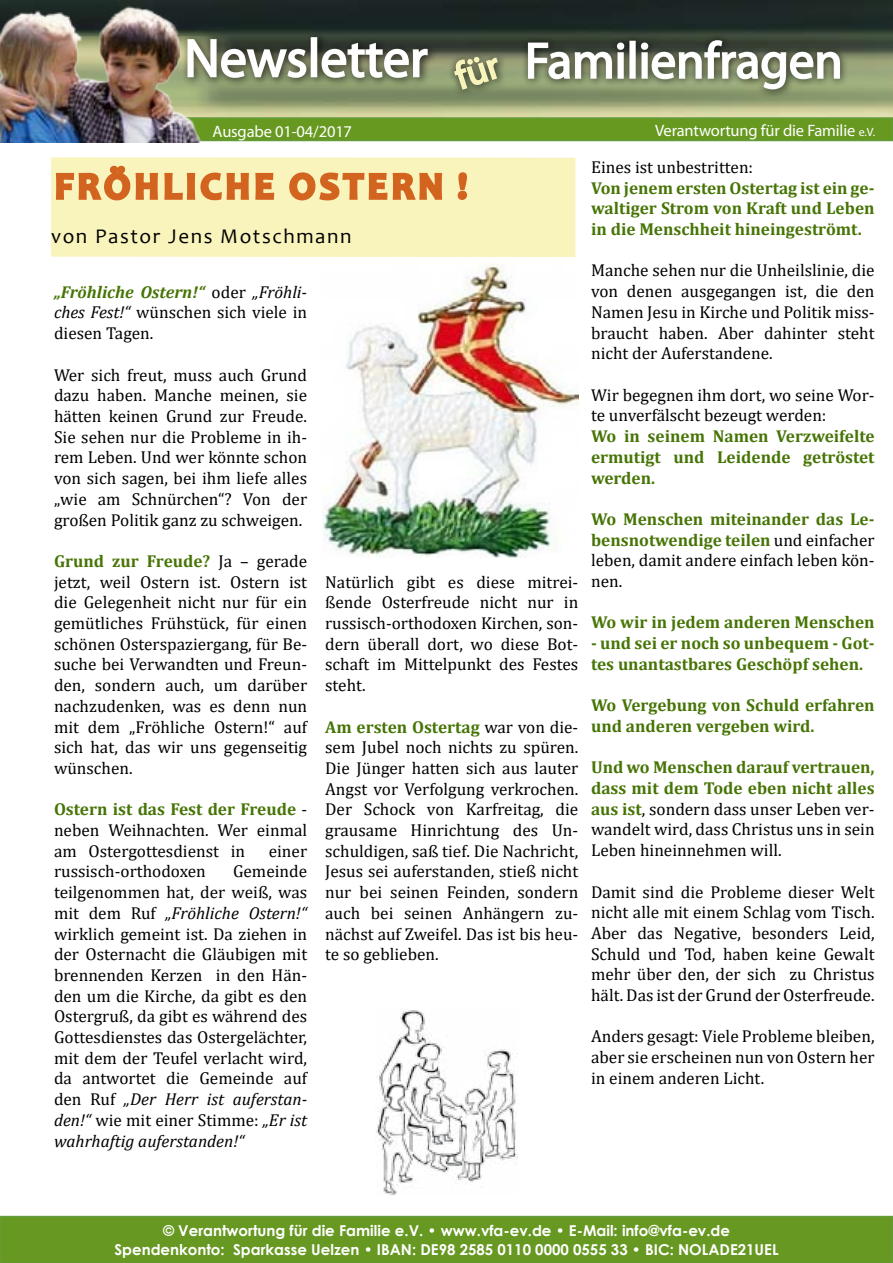
<style>
.page{position:relative;width:893px;height:1263px;background:#fff}
.page>*{position:absolute;margin:0;border:0;box-sizing:border-box;transform-origin:0 0}
.t1{font:54px "Myriad Pro";color:#fff}
.t2{font:51px "Myriad Pro";color:#fff}
.t3{font:700 37.5px "Candara";letter-spacing:.115em;color:#d2641f}
.t4{font:21px "Candara";letter-spacing:.075em;color:#000}
.t5{font:17.25px/20.7px "Cambria";color:#000;text-align:justify}
.t6{font:700 17.25px/20.7px "Cambria";color:#467405;text-align:justify}
.t7{font:16.5px "Myriad Pro";letter-spacing:-.01em;color:#fff}
.t8{font:700 15px/19.8px "Century Gothic";color:#fff;text-align:center}
.s1{font-size:12px}
.s2{font-weight:700;color:#467405}
.s3{font-weight:700;font-style:italic;color:#467405}
.s4{font-style:italic}
</style>
<div class="page">
<div style="left:0;top:1216px;width:893px;height:47px;background:#679821"></div>
<img style="left:249px;top:0;width:644px;height:117px">
<div style="left:181px;top:31px;width:257px;height:57px;background:#000;opacity:.75"></div>
<svg style="left:249px;top:38px;width:58px;height:41px;background:#73786a"></svg>
<div style="left:311px;top:37px;width:6px;height:40px;border:2px solid #fafafa"></div>
<svg style="left:321px;top:42px;width:108px;height:37px;background:#7c8072"></svg>
<div style="left:447px;top:52px;width:60px;height:46px;background:#000;opacity:.75"></div>
<div style="left:522px;top:33px;width:327px;height:66px;background:#000;opacity:.75"></div>
<svg style="left:527px;top:42px;width:98px;height:38px;background:#7f8575"></svg>
<div style="left:629px;top:41px;width:7px;height:38px;border:2px solid #fafafa"></div>
<svg style="left:640px;top:39px;width:201px;height:51px;background:#7d8570"></svg>
<div style="left:121px;top:118px;width:772px;height:22px;background:#679921"></div>
<div style="left:120px;top:117px;width:773px;height:24px;border:2px solid #629c3c"></div>
<img style="left:376px;top:1010px;width:142px;height:185px">
<img style="left:0;top:0;width:249px;height:143px">
<div style="left:51px;top:157px;width:524px;height:100px;background:#f9f4bc"></div>
<svg style="left:55px;top:165px;width:220px;height:36px"></svg>
<svg style="left:289px;top:172px;width:154px;height:29px"></svg>
<svg style="left:457px;top:172px;width:10px;height:28px"></svg>
<img style="left:322px;top:264px;width:256px;height:294px">
<svg style="left:452px;top:22px;width:49px;height:72px;background:#666e54"></svg>
<h1 class="t1" style="left:184px;top:25px;width:245px">Newsletter</h1>
<h2 class="t2" style="left:525px;top:29px;width:319px">Familienfragen</h2>
<p class="t7" style="left:213px;top:122px;width:141px">Ausgabe 01-04/2017</p>
<p class="t7" style="left:655px;top:120px;width:222px">Verantwortung für die Familie <span class="s1">e.V.</span></p>
<h3 class="t3" style="left:55px;top:163px;width:414px">FRÖHLICHE OSTERN !</h3>
<p class="t4" style="left:51px;top:223px;width:302px">von Pastor Jens Motschmann</p>
<p class="t5" style="left:591px;top:157px;width:164px">Eines ist unbestritten:</p>
<p class="t6" style="left:591px;top:177px;width:285px">Von jenem ersten Ostertag ist ein ge&shy;waltiger Strom von Kraft und Leben in die Menschheit hineingeströmt.</p>
<p class="t5" style="left:591px;top:260px;width:285px">Manche sehen nur die Unheilslinie, die von denen ausgegangen ist, die den Namen Jesu in Kirche und Politik miss&shy;braucht haben. Aber dahinter steht nicht der Auferstandene.</p>
<p class="t5" style="left:591px;top:384px;width:285px">Wir begegnen ihm dort, wo seine Wor&shy;te unverfälscht bezeugt werden:</p>
<p class="t6" style="left:591px;top:425px;width:285px">Wo in seinem Namen Verzweifelte ermutigt und Leidende getröstet werden.</p>
<p class="t5" style="left:591px;top:509px;width:285px"><span class="s2">Wo Menschen miteinander das Le&shy;bensnotwendige teilen</span> und einfacher leben, damit andere einfach leben kön&shy;nen.</p>
<p class="t6" style="left:591px;top:612px;width:285px">Wo wir in jedem anderen Menschen</p>
<p class="t6" style="left:591px;top:632px;width:285px">- und sei er noch so unbequem - Got&shy;tes unantastbares Geschöpf sehen.</p>
<p class="t6" style="left:591px;top:694px;width:285px">Wo Vergebung von Schuld erfahren und anderen vergeben wird.</p>
<p class="t5" style="left:591px;top:757px;width:285px"><span class="s2">Und wo Menschen darauf vertrauen, dass mit dem Tode eben nicht alles aus ist</span>, sondern dass unser Leben ver&shy;wandelt wird, dass Christus uns in sein Leben hineinnehmen will.</p>
<p class="t5" style="left:591px;top:881px;width:285px">Damit sind die Probleme dieser Welt nicht alle mit einem Schlag vom Tisch.<br>Aber das Negative, besonders Leid, Schuld und Tod, haben keine Gewalt mehr über den, der sich zu Christus hält. Das ist der Grund der Osterfreude.</p>
<p class="t5" style="left:591px;top:1026px;width:285px">Anders gesagt: Viele Probleme bleiben, aber sie erscheinen nun von Ostern her in einem anderen Licht.</p>
<p class="t5" style="left:54px;top:281px;width:255px"><span class="s3">„Fröhliche Ostern!“</span> oder <span class="s4">„Fröhli&shy;ches Fest!“</span> wünschen sich viele in diesen Tagen.</p>
<p class="t5" style="left:54px;top:364px;width:255px">Wer sich freut, muss auch Grund dazu haben. Manche meinen, sie hätten keinen Grund zur Freude.<br>Sie sehen nur die Probleme in ih&shy;rem Leben. Und wer könnte schon von sich sagen, bei ihm liefe alles „wie am Schnürchen“? Von der großen Politik ganz zu schweigen.</p>
<p class="t5" style="left:54px;top:551px;width:255px"><span class="s2">Grund zur Freude?</span> Ja – gerade jetzt, weil Ostern ist. Ostern ist die Gelegenheit nicht nur für ein gemütliches Frühstück, für einen schönen Osterspaziergang, für Be&shy;suche bei Verwandten und Freun&shy;den, sondern auch, um darüber nachzudenken, was es denn nun mit dem „Fröhliche Ostern!“ auf sich hat, das wir uns gegenseitig wünschen.</p>
<p class="t5" style="left:54px;top:799px;width:255px"><span class="s2">Ostern ist das Fest der Freude</span> - neben Weihnachten. Wer einmal am Ostergottesdienst in</p>
<p class="t5" style="left:325px;top:571px;width:255px">Natürlich gibt es diese mitrei&shy;ßende Osterfreude nicht nur in russisch-orthodoxen Kirchen, son&shy;dern überall dort, wo diese Bot&shy;schaft im Mittelpunkt des Festes steht.</p>
<p class="t5" style="left:325px;top:716px;width:255px"><span class="s2">Am ersten Ostertag</span> war von die&shy;sem Jubel noch nichts zu spüren.<br>Die Jünger hatten sich aus lauter Angst vor Verfolgung verkrochen.<br>Der Schock von Karfreitag, die grausame Hinrichtung des Un&shy;schuldigen, saß tief. Die Nachricht, Jesus sei auferstanden, stieß nicht nur bei seinen Feinden, sondern auch bei seinen Anhängern zu&shy;nächst auf Zweifel. Das ist bis heu&shy;te so geblieben.</p>
<p class="t5" style="left:269px;top:840px;width:40px">einer</p>
<p class="t5" style="left:54px;top:861px;width:255px;text-indent:179px">Gemeinde teilgenommen hat, der weiß, was mit dem Ruf <span class="s4">„Fröhliche Ostern!“ </span>wirklich gemeint ist. Da ziehen in der Osternacht die Gläubigen mit brennenden Kerzen in den Hän&shy;den um die Kirche, da gibt es den Ostergruß, da gibt es während des Gottesdienstes das Ostergelächter, mit dem der Teufel verlacht wird, da antwortet die Gemeinde auf den Ruf <span class="s4">„Der Herr ist auferstan&shy;den!“</span> wie mit einer Stimme: <span class="s4">„Er ist wahrhaftig auferstanden!“</span></p>
<p class="t5" style="left:54px;top:861px;width:153px">russisch-orthodoxen</p>
<p class="t8" style="left:114px;top:1220px;width:666px">© Verantwortung für die Familie e.V. • www.vfa-ev.de • E-Mail: info@vfa-ev.de<br>Spendenkonto: Sparkasse Uelzen • IBAN: DE98 2585 0110 0000 0555 33 • BIC: NOLADE21UEL</p>
</div>
